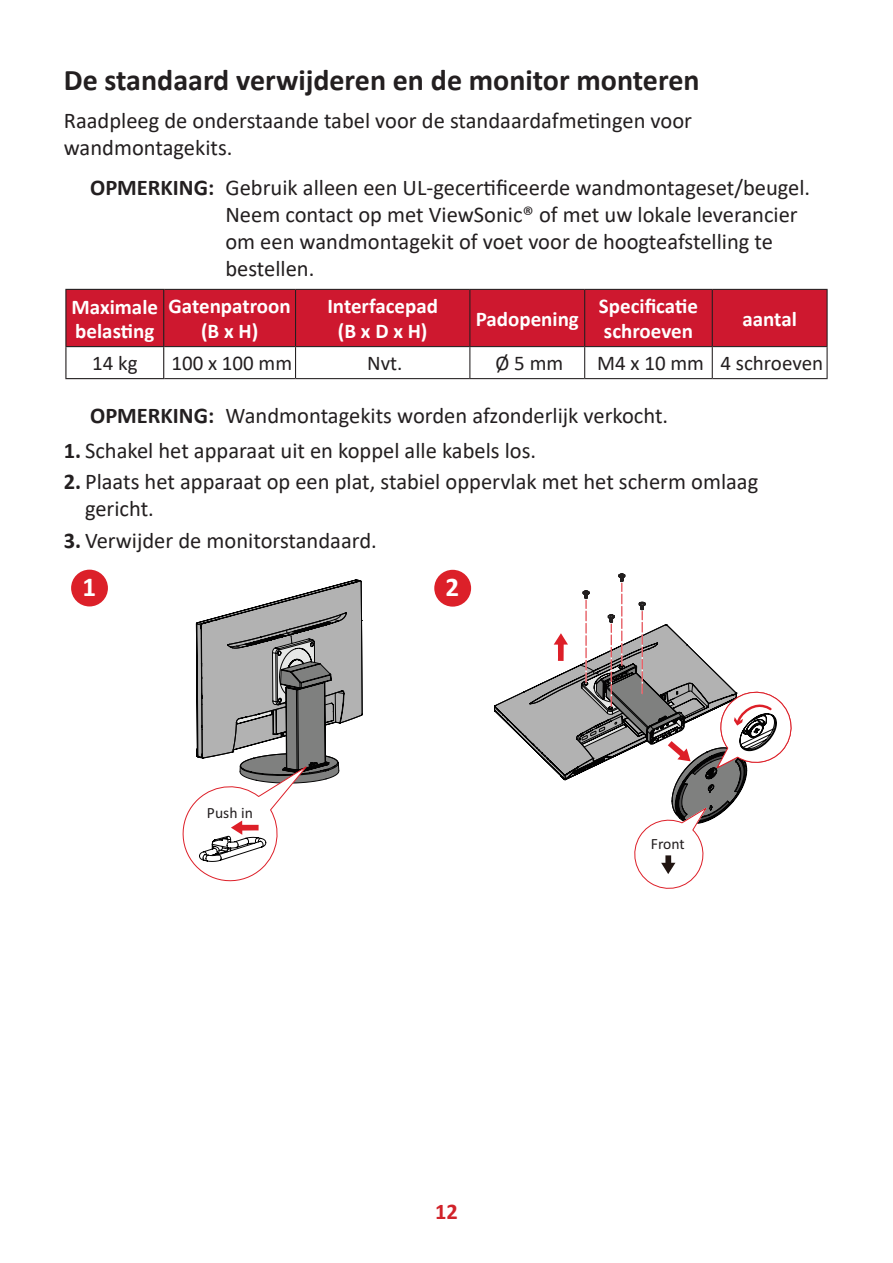
<style>
.page{position:relative;width:893px;height:1263px;background:#fff}
.page>*{position:absolute;margin:0;border:0;box-sizing:border-box;transform-origin:0 0}
.t1{font:700 30px "Calibri";color:#231f20}
.t2{font:700 27px "Calibri";color:#fff}
.t3{font:22.5px/27px "Calibri";color:#231f20}
.t4{font:700 22.5px "Calibri";color:#d1232a}
.t5{font:700 21px/25.2px "Calibri";color:#fff}
.t6{font:21px "Calibri";color:#231f20}
.t7{font:15.6px "Calibri";color:#231f20}
.s1{font-weight:700}
</style>
<div class="page">
<div style="left:66px;top:290px;width:760px;height:56px;background:#ce182f"></div>
<hr style="left:164px;top:289px;width:132px;height:1px;background:#231f20">
<hr style="left:296px;top:289px;width:174px;height:1px;background:#231f20">
<hr style="left:295px;top:290px;width:1px;height:56px;background:#231f20">
<hr style="left:470px;top:289px;width:115px;height:1px;background:#231f20">
<hr style="left:469px;top:290px;width:1px;height:56px;background:#231f20">
<hr style="left:585px;top:289px;width:127px;height:1px;background:#231f20">
<hr style="left:584px;top:290px;width:1px;height:56px;background:#231f20">
<hr style="left:712px;top:289px;width:116px;height:1px;background:#231f20">
<hr style="left:712px;top:290px;width:1px;height:56px;background:#231f20">
<hr style="left:826px;top:290px;width:2px;height:56px;background:#231f20">
<hr style="left:164px;top:346px;width:132px;height:1px;background:#231f20">
<hr style="left:296px;top:346px;width:174px;height:1px;background:#231f20">
<hr style="left:295px;top:347px;width:1px;height:31px;background:#231f20">
<hr style="left:470px;top:346px;width:115px;height:1px;background:#231f20">
<hr style="left:469px;top:347px;width:1px;height:31px;background:#231f20">
<hr style="left:585px;top:346px;width:127px;height:1px;background:#231f20">
<hr style="left:584px;top:347px;width:1px;height:31px;background:#231f20">
<hr style="left:712px;top:346px;width:116px;height:1px;background:#231f20">
<hr style="left:712px;top:347px;width:1px;height:31px;background:#231f20">
<hr style="left:826px;top:347px;width:2px;height:31px;background:#231f20">
<hr style="left:164px;top:378px;width:132px;height:1px;background:#231f20">
<hr style="left:296px;top:378px;width:174px;height:1px;background:#231f20">
<hr style="left:470px;top:378px;width:115px;height:1px;background:#231f20">
<hr style="left:585px;top:378px;width:127px;height:1px;background:#231f20">
<hr style="left:712px;top:378px;width:116px;height:1px;background:#231f20">
<hr style="left:65px;top:289px;width:99px;height:1px;background:#231f20">
<hr style="left:65px;top:290px;width:1px;height:56px;background:#231f20">
<hr style="left:163px;top:290px;width:1px;height:56px;background:#231f20">
<hr style="left:65px;top:346px;width:99px;height:1px;background:#231f20">
<hr style="left:65px;top:347px;width:1px;height:31px;background:#231f20">
<hr style="left:163px;top:347px;width:1px;height:31px;background:#231f20">
<hr style="left:65px;top:378px;width:99px;height:1px;background:#231f20">
<div style="left:71px;top:570px;width:37px;height:36px;background:#dc2029;border-radius:50%"></div>
<svg style="left:182px;top:579px;width:180px;height:302px"></svg>
<div style="left:434px;top:570px;width:37px;height:37px;background:#dc2029;border-radius:50%"></div>
<svg style="left:494px;top:574px;width:298px;height:315px"></svg>
<h1 class="t1" style="left:64px;top:59px;width:637px">De standaard verwijderen en de monitor monteren</h1>
<p class="t3" style="left:64px;top:107px;width:630px">Raadpleeg de onderstaande tabel voor de standaardafmetingen voor wandmontagekits.</p>
<p class="t3" style="left:225px;top:173px;width:586px;text-indent:-135px"><span class="s1">OPMERKING:</span> Gebruik alleen een UL-gecertificeerde wandmontageset/beugel.<br>Neem contact op met ViewSonic® of met uw lokale leverancier om een wandmontagekit of voet voor de hoogteafstelling te bestellen.</p>
<p class="t5" style="left:72px;top:294px;width:88px;line-height:24px">Maximale belasting</p>
<p class="t5" style="left:169px;top:293px;width:124px;text-align:center">Gatenpatroon (B x H)</p>
<p class="t5" style="left:327px;top:293px;width:112px;text-align:center">Interfacepad (B x D x H)</p>
<p class="t5" style="left:599px;top:293px;width:101px">Specificatie schroeven</p>
<p class="t5" style="left:742px;top:306px;width:56px">aantal</p>
<p class="t5" style="left:476px;top:306px;width:105px">Padopening</p>
<p class="t6" style="left:92px;top:349px;width:47px">14 kg</p>
<p class="t6" style="left:171px;top:349px;width:122px">100 x 100 mm</p>
<p class="t6" style="left:367px;top:349px;width:37px">Nvt.</p>
<p class="t6" style="left:496px;top:349px;width:69px">Ø 5 mm</p>
<p class="t6" style="left:597px;top:349px;width:227px">M4 x 10 mm 4 schroeven</p>
<p class="t3" style="left:90px;top:401px;width:580px"><span class="s1">OPMERKING:</span> Wandmontagekits worden afzonderlijk verkocht.</p>
<p class="t3" style="left:64px;top:436px;width:474px"><span class="s1">1.</span> Schakel het apparaat uit en koppel alle kabels los.</p>
<p class="t3" style="left:85px;top:468px;width:675px;text-indent:-21px"><span class="s1">2.</span> Plaats het apparaat op een plat, stabiel oppervlak met het scherm omlaag gericht.</p>
<p class="t3" style="left:64px;top:526px;width:315px"><span class="s1">3.</span> Verwijder de monitorstandaard.</p>
<p class="t2" style="left:82px;top:568px;width:15px">1</p>
<p class="t2" style="left:446px;top:568px;width:15px">2</p>
<p class="t7" style="left:207px;top:802px;width:47px">Push in</p>
<p class="t4" style="left:435px;top:1196px;width:24px">12</p>
<p class="t7" style="left:651px;top:833px;width:35px">Front</p>
</div>
